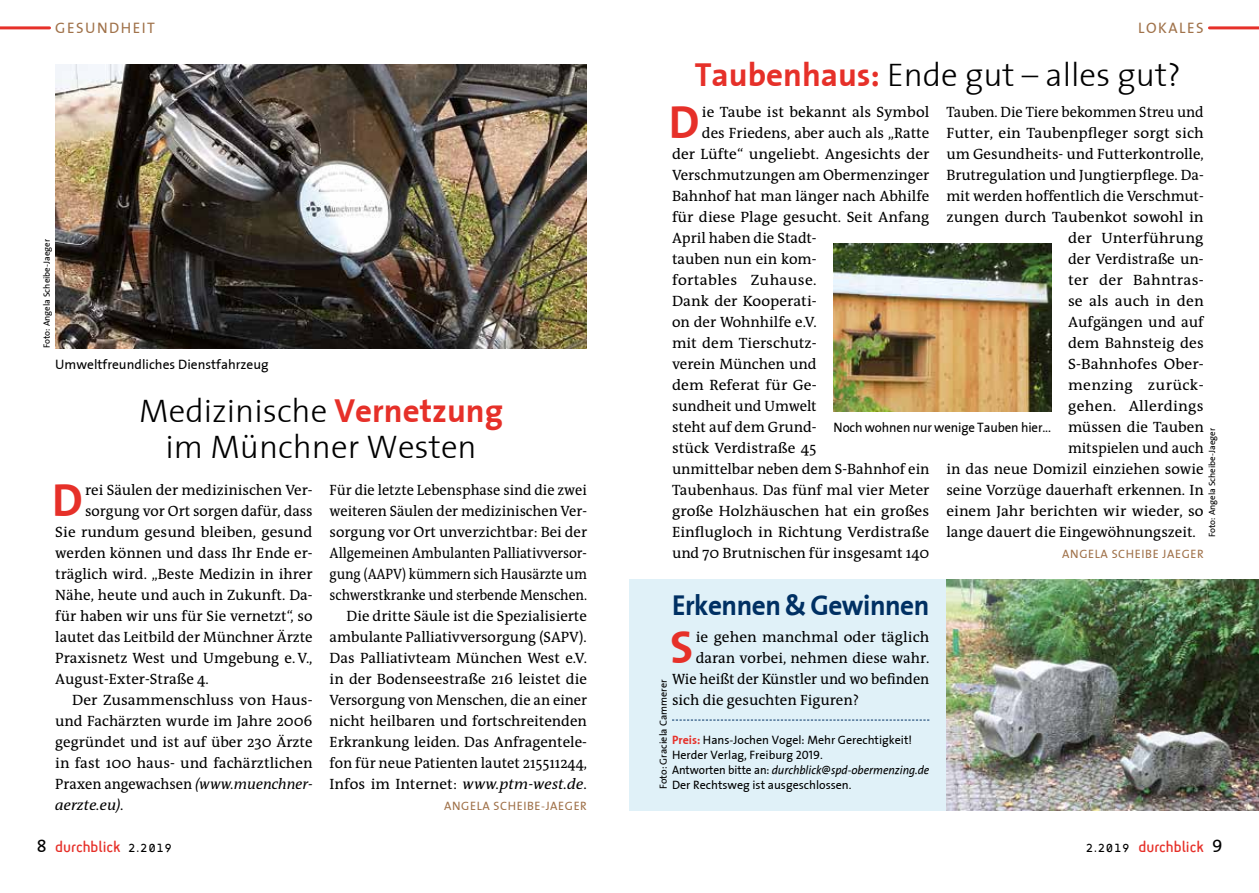
<style>
.page{position:relative;width:1259px;height:893px;background:#fff}
.page>*{position:absolute;margin:0;border:0;box-sizing:border-box;transform-origin:0 0}
.t1{font:46.05px "The Sans Bold ZHW1 Plain";color:#e63029}
.t2{font:33px/36px "The Sans Light ZHW1 Plain";color:#000;text-align:center}
.t3{font:28.5px "The Sans Bold ZHW1 Plain";letter-spacing:-.02em;color:#003063;scale:.96 1}
.t4{font:16.5px "Sci Fly Sans";color:#e63029}
.t5{font:15px "The Antiqua B";color:#000}
.t6{font:15px/21px "The Antiqua B";color:#000;text-align:right;scale:.96 1}
.t7{font:15px "The Antiqua B";color:#000;scale:1.04 1}
.t8{font:15px "The Antiqua B";letter-spacing:.02em;color:#000;scale:1.04 1}
.t9{font:15px "The Sans ZHW1 Plain";letter-spacing:.1em;color:#a0724a}
.t10{font:15px "The Antiqua B";letter-spacing:.025em;color:#000;scale:1.04 1}
.t11{font:italic 15px "The Antiqua B";color:#000}
.t12{font:13.5px "The Sans ZHW1 Plain";color:#000}
.t13{font:13.5px "The Sans ZHW1 Plain";color:#000;scale:.96 1}
.t14{font:12px/15px "The Sans ZHW1 Plain";color:#000}
.t15{font:italic 12px "The Sans ZHW1";letter-spacing:-.005em;color:#000;scale:.96 1}
.t16{font:12px "The Sans ZHW1 Plain";letter-spacing:.05em;color:#a0724a}
.t17{font:10.2px "The Sans ZHW1 Plain";color:#000}
.t18{font:9px "The Sans ZHW1 Plain";color:#000}
.s1{font-family:"The Sans Bold ZHW1 Plain";color:#e63029}
.s2{font-style:italic}
.s3{font-family:"The Sans ZHW1 Plain";font-style:normal}
.s4{font-family:"The Sans ZHW1 Plain";font-size:18px;color:#000}
.s5{font-size:12px;color:#000}
</style>
<div class="page">
<hr style="left:0;top:26px;width:50px;height:3px;background:#e63029">
<hr style="left:1209px;top:26px;width:50px;height:3px;background:#e63029">
<div style="left:629px;top:579px;width:630px;height:231px;background:#e0f1f8"></div>
<svg style="left:672px;top:720px;width:257px;height:1px"></svg>
<img style="left:946px;top:579px;width:313px;height:231px">
<img style="left:55px;top:64px;width:532px;height:284px">
<img style="left:833px;top:244px;width:218px;height:167px">
<p class="t9" style="left:55px;top:16px;width:101px">GESUNDHEIT</p>
<p class="t9" style="left:1138px;top:16px;width:67px">LOKALES</p>
<p class="t18" style="left:39px;top:348px;width:111px;rotate:-90deg">Foto: Angela Scheibe-Jaeger</p>
<p class="t12" style="left:55px;top:353px;width:215px">Umweltfreundliches Dienstfahrzeug</p>
<h2 class="t2" style="left:139px;top:392px;width:365px">Medizinische <span class="s1">Vernetzung </span>im Münchner Westen</h2>
<h1 class="t1" style="left:52px;top:462px;width:32px">D</h1>
<p class="t5" style="left:85px;top:482px;width:229px">rei Säulen der medizinischen Ver-</p>
<p class="t5" style="left:85px;top:503px;width:229px">sorgung vor Ort sorgen dafür, dass</p>
<p class="t5" style="left:55px;top:524px;width:259px">Sie rundum gesund bleiben, gesund</p>
<p class="t5" style="left:55px;top:545px;width:259px">werden können und dass Ihr Ende er-</p>
<p class="t5" style="left:55px;top:566px;width:259px">träglich wird. „Beste Medizin in ihrer</p>
<p class="t5" style="left:55px;top:587px;width:259px">Nähe, heute und auch in Zukunft. Da-</p>
<p class="t5" style="left:55px;top:608px;width:259px">für haben wir uns für Sie vernetzt“, so</p>
<p class="t5" style="left:55px;top:629px;width:259px">lautet das Leitbild der Münchner Ärzte</p>
<p class="t5" style="left:55px;top:650px;width:259px">Praxisnetz West und Umgebung e.V.,</p>
<p class="t5" style="left:55px;top:671px;width:155px">August-Exter-Straße 4.</p>
<p class="t5" style="left:72px;top:692px;width:242px">Der Zusammenschluss von Haus-</p>
<p class="t5" style="left:55px;top:713px;width:259px">und Fachärzten wurde im Jahre 2006</p>
<p class="t5" style="left:55px;top:734px;width:259px">gegründet und ist auf über 230 Ärzte</p>
<p class="t5" style="left:55px;top:755px;width:259px">in fast 100 haus- und fachärztlichen</p>
<p class="t5" style="left:55px;top:776px;width:259px">Praxen angewachsen <span class="s2">(www.muenchner-</span></p>
<p class="t11" style="left:55px;top:797px;width:70px">aerzte.eu).</p>
<p class="t6" style="left:330px;top:480px;width:270px">Für die letzte Lebensphase sind die zwei weiteren Säulen der medizinischen Ver&shy;sorgung vor Ort unverzichtbar: Bei der Allgemeinen Ambulanten Palliativversor&shy;gung (AAPV) kümmern sich Hausärzte um schwerstkranke und sterbende Menschen.<br>Die dritte Säule ist die Spezialisierte ambulante Palliativversorgung (SAPV).<br>Das Palliativteam München West e.V. in der Bodenseestraße 216 leistet die Versorgung von Menschen, die an einer nicht heilbaren und fortschreitenden Erkrankung leiden. Das Anfragentele&shy;fon für neue Patienten lautet 215511244, Infos im Internet: <span class="s2">www.ptm-west.de</span>.</p>
<p class="t16" style="left:444px;top:796px;width:144px">ANGELA SCHEIBE-JAEGER</p>
<h2 class="t2" style="left:695px;top:56px;width:488px"><span class="s1">Taubenhaus:</span> Ende gut – alles gut?</h2>
<h1 class="t1" style="left:669px;top:84px;width:32px">D</h1>
<p class="t5" style="left:702px;top:104px;width:229px">ie Taube ist bekannt als Symbol</p>
<p class="t5" style="left:946px;top:104px;width:259px">Tauben. Die Tiere bekommen Streu und</p>
<p class="t5" style="left:946px;top:125px;width:259px">Futter, ein Taubenpfleger sorgt sich</p>
<p class="t5" style="left:946px;top:146px;width:259px">um Gesundheits- und Futterkontrolle,</p>
<p class="t5" style="left:946px;top:167px;width:259px">Brutregulation und Jungtierpflege. Da-</p>
<p class="t5" style="left:946px;top:188px;width:259px">mit werden hoffentlich die Verschmut-</p>
<p class="t7" style="left:946px;top:209px;width:249px">zungen durch Taubenkot sowohl in</p>
<p class="t7" style="left:1068px;top:230px;width:132px">der Unterführung</p>
<p class="t5" style="left:1068px;top:251px;width:137px">der Verdistraße un-</p>
<p class="t7" style="left:1068px;top:272px;width:132px">ter der Bahntras-</p>
<p class="t7" style="left:1068px;top:293px;width:132px">se als auch in den</p>
<p class="t5" style="left:1068px;top:314px;width:137px">Aufgängen und auf</p>
<p class="t5" style="left:1068px;top:335px;width:137px">dem Bahnsteig des</p>
<p class="t7" style="left:1068px;top:356px;width:132px">S-Bahnhofes Ober-</p>
<p class="t10" style="left:1068px;top:377px;width:132px">menzing zurück-</p>
<p class="t8" style="left:1068px;top:398px;width:132px">gehen. Allerdings</p>
<p class="t5" style="left:1068px;top:419px;width:137px">müssen die Tauben</p>
<p class="t5" style="left:1068px;top:440px;width:137px">mitspielen und auch</p>
<p class="t5" style="left:946px;top:461px;width:259px">in das neue Domizil einziehen sowie</p>
<p class="t5" style="left:946px;top:482px;width:259px">seine Vorzüge dauerhaft erkennen. In</p>
<p class="t5" style="left:946px;top:503px;width:259px">einem Jahr berichten wir wieder, so</p>
<p class="t5" style="left:946px;top:524px;width:251px">lange dauert die Eingewöhnungszeit.</p>
<p class="t16" style="left:1062px;top:544px;width:143px">ANGELA SCHEIBE JAEGER</p>
<p class="t5" style="left:702px;top:125px;width:229px">des Friedens, aber auch als „Ratte</p>
<p class="t5" style="left:672px;top:146px;width:259px">der Lüfte“ ungeliebt. Angesichts der</p>
<p class="t5" style="left:672px;top:167px;width:259px">Verschmutzungen am Obermenzinger</p>
<p class="t5" style="left:672px;top:188px;width:259px">Bahnhof hat man länger nach Abhilfe</p>
<p class="t5" style="left:672px;top:209px;width:259px">für diese Plage gesucht. Seit Anfang</p>
<p class="t5" style="left:672px;top:230px;width:146px">April haben die Stadt-</p>
<p class="t5" style="left:672px;top:251px;width:146px">tauben nun ein kom-</p>
<p class="t8" style="left:672px;top:272px;width:140px">fortables Zuhause.</p>
<p class="t5" style="left:672px;top:293px;width:146px">Dank der Kooperati-</p>
<p class="t5" style="left:672px;top:314px;width:146px">on der Wohnhilfe e.V.</p>
<p class="t5" style="left:672px;top:335px;width:146px">mit dem Tierschutz-</p>
<p class="t5" style="left:672px;top:356px;width:146px">verein München und</p>
<p class="t7" style="left:672px;top:377px;width:141px">dem Referat für Ge-</p>
<p class="t5" style="left:672px;top:398px;width:146px">sundheit und Umwelt</p>
<p class="t5" style="left:672px;top:419px;width:146px">steht auf dem Grund-</p>
<p class="t5" style="left:672px;top:440px;width:146px">stück Verdistraße 45</p>
<p class="t5" style="left:672px;top:461px;width:259px">unmittelbar neben dem S-Bahnhof ein</p>
<p class="t5" style="left:672px;top:482px;width:259px">Taubenhaus. Das fünf mal vier Meter</p>
<p class="t5" style="left:672px;top:503px;width:259px">große Holzhäuschen hat ein großes</p>
<p class="t5" style="left:672px;top:524px;width:259px">Einflugloch in Richtung Verdistraße</p>
<p class="t5" style="left:672px;top:545px;width:259px">und 70 Brutnischen für insgesamt 140</p>
<p class="t13" style="left:833px;top:416px;width:228px">Noch wohnen nur wenige Tauben hier...</p>
<p class="t18" style="left:1204px;top:537px;width:111px;rotate:-90deg">Foto: Angela Scheibe-Jaeger</p>
<h3 class="t3" style="left:672px;top:581px;width:270px">Erkennen &amp; Gewinnen</h3>
<h1 class="t1" style="left:670px;top:609px;width:25px">S</h1>
<p class="t5" style="left:695px;top:629px;width:235px">ie gehen manchmal oder täglich</p>
<p class="t5" style="left:695px;top:650px;width:235px">daran vorbei, nehmen diese wahr.</p>
<p class="t5" style="left:672px;top:671px;width:259px">Wie heißt der Künstler und wo befinden</p>
<p class="t5" style="left:672px;top:692px;width:188px">sich die gesuchten Figuren?</p>
<p class="t14" style="left:672px;top:732px;width:242px"><span class="s1">Preis:</span> Hans-Jochen Vogel: Mehr Gerechtigkeit!<br>Herder Verlag, Freiburg 2019.</p>
<p class="t15" style="left:672px;top:760px;width:270px"><span class="s3">Antworten bitte an:</span> durchblick@spd-obermenzing.de</p>
<p class="t17" style="left:655px;top:789px;width:111px;rotate:-90deg">Foto: Graciela Cammerer</p>
<p class="t14" style="left:672px;top:777px;width:181px">Der Rechtsweg ist ausgeschlossen.</p>
<p class="t4" style="left:37px;top:837px;width:136px"><span class="s4">8</span> durchblick <span class="s5">2.2019</span></p>
<p class="t4" style="left:1086px;top:837px;width:138px"><span class="s5">2.2019</span> durchblick <span class="s4">9</span></p>
</div>
